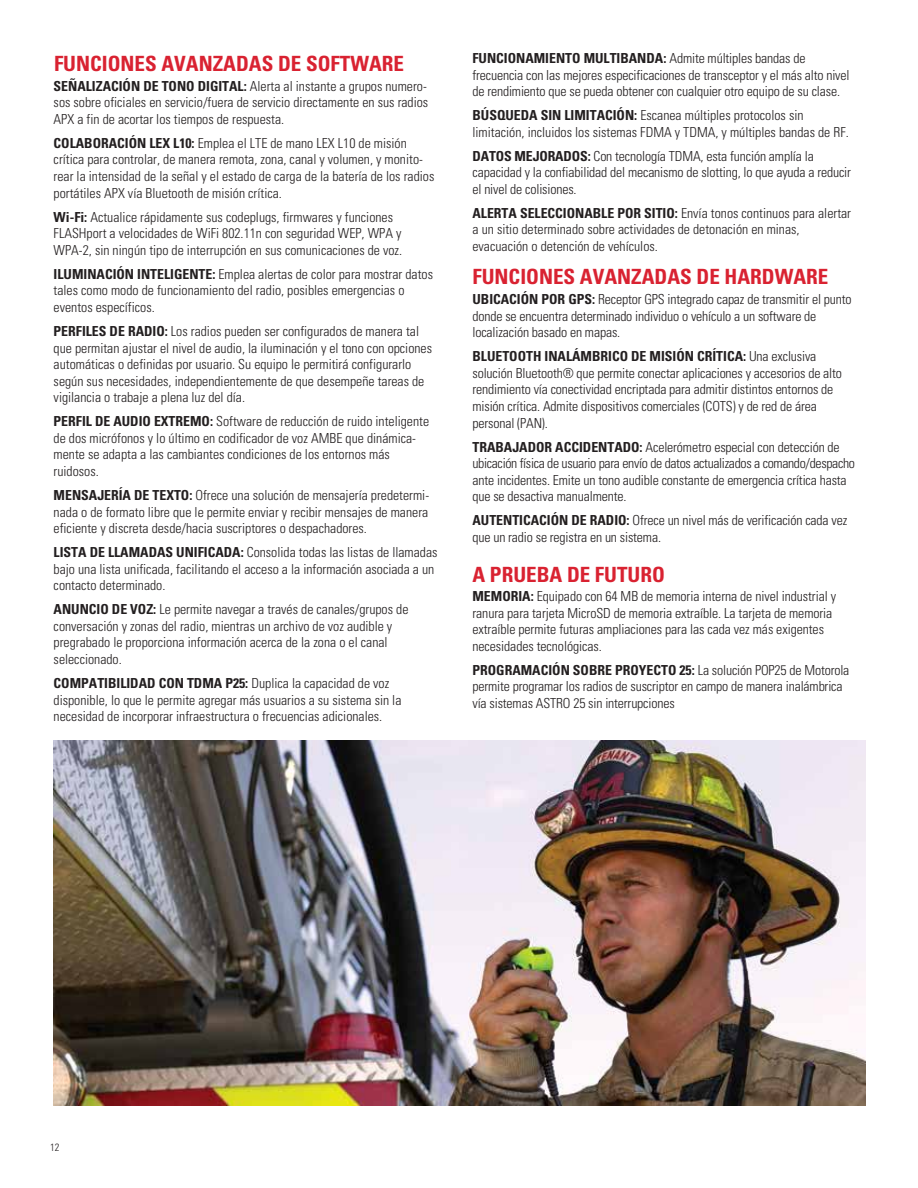
<style>
.page{position:relative;width:918px;height:1188px;background:#fff}
.page>*{position:absolute;margin:0;border:0;box-sizing:border-box;transform-origin:0 0}
.t1{font:700 condensed 21px "Univers";color:#d92231}
.t2{font:300 condensed 13.8px/16.5px "Univers";color:#231f20}
.t3{font:300 condensed 10.5px "Univers";color:#231f20}
.s1{font-weight:700}
</style>
<div class="page">
<img style="left:54px;top:741px;width:812px;height:365px">
<h1 class="t1" style="left:54px;top:50px;width:352px">FUNCIONES AVANZADAS DE SOFTWARE</h1>
<p class="t2" style="left:54px;top:77px;width:376px;text-align:justify"><span class="s1">SEÑALIZACIÓN DE TONO DIGITAL:</span> Alerta al instante a grupos numero&shy;sos sobre oficiales en servicio/fuera de servicio directamente en sus radios APX a fin de acortar los tiempos de respuesta.</p>
<p class="t2" style="left:54px;top:135px;width:382px"><span class="s1">COLABORACIÓN LEX L10:</span> Emplea el LTE de mano LEX L10 de misión crítica para controlar, de manera remota, zona, canal y volumen, y monito&shy;rear la intensidad de la señal y el estado de carga de la batería de los radios portátiles APX vía Bluetooth de misión crítica.</p>
<p class="t2" style="left:54px;top:208px;width:350px"><span class="s1">Wi-Fi:</span> Actualice rápidamente sus codeplugs, firmwares y funciones<br>FLASHport a velocidades de WiFi 802.11n con seguridad WEP, WPA y<br>WPA-2, sin ningún tipo de interrupción en sus comunicaciones de voz.</p>
<p class="t2" style="left:54px;top:266px;width:381px"><span class="s1">ILUMINACIÓN INTELIGENTE:</span> Emplea alertas de color para mostrar datos tales como modo de funcionamiento del radio, posibles emergencias o eventos específicos.</p>
<p class="t2" style="left:54px;top:323px;width:380px"><span class="s1">PERFILES DE RADIO:</span> Los radios pueden ser configurados de manera tal que permitan ajustar el nivel de audio, la iluminación y el tono con opciones automáticas o definidas por usuario. Su equipo le permitirá configurarlo según sus necesidades, independientemente de que desempeñe tareas de vigilancia o trabaje a plena luz del día.</p>
<p class="t2" style="left:54px;top:413px;width:377px"><span class="s1">PERFIL DE AUDIO EXTREMO:</span> Software de reducción de ruido inteligente de dos micrófonos y lo último en codificador de voz AMBE que dinámica&shy;mente se adapta a las cambiantes condiciones de los entornos más ruidosos.</p>
<p class="t2" style="left:54px;top:487px;width:377px;text-align:justify"><span class="s1">MENSAJERÍA DE TEXTO:</span> Ofrece una solución de mensajería predetermi&shy;nada o de formato libre que le permite enviar y recibir mensajes de manera eficiente y discreta desde/hacia suscriptores o despachadores.</p>
<p class="t2" style="left:54px;top:544px;width:385px"><span class="s1">LISTA DE LLAMADAS UNIFICADA:</span> Consolida todas las listas de llamadas bajo una lista unificada, facilitando el acceso a la información asociada a un contacto determinado.</p>
<p class="t2" style="left:54px;top:601px;width:356px"><span class="s1">ANUNCIO DE VOZ:</span> Le permite navegar a través de canales/grupos de conversación y zonas del radio, mientras un archivo de voz audible y pregrabado le proporciona información acerca de la zona o el canal seleccionado.</p>
<p class="t2" style="left:54px;top:675px;width:349px"><span class="s1">COMPATIBILIDAD CON TDMA P25:</span> Duplica la capacidad de voz disponible, lo que le permite agregar más usuarios a su sistema sin la necesidad de incorporar infraestructura o frecuencias adicionales.</p>
<p class="t2" style="left:472px;top:50px;width:379px"><span class="s1">FUNCIONAMIENTO MULTIBANDA:</span> Admite múltiples bandas de frecuencia con las mejores especificaciones de transceptor y el más alto nivel de rendimiento que se pueda obtener con cualquier otro equipo de su clase.</p>
<p class="t2" style="left:472px;top:107px;width:378px"><span class="s1">BÚSQUEDA SIN LIMITACIÓN:</span> Escanea múltiples protocolos sin limitación, incluidos los sistemas FDMA y TDMA, y múltiples bandas de RF.</p>
<p class="t2" style="left:472px;top:147px;width:380px"><span class="s1">DATOS MEJORADOS:</span> Con tecnología TDMA, esta función amplía la capacidad y la confiabilidad del mecanismo de slotting, lo que ayuda a reducir el nivel de colisiones.</p>
<p class="t2" style="left:472px;top:205px;width:380px"><span class="s1">ALERTA SELECCIONABLE POR SITIO:</span> Envía tonos continuos para alertar a un sitio determinado sobre actividades de detonación en minas, evacuación o detención de vehículos.</p>
<h1 class="t1" style="left:472px;top:264px;width:357px">FUNCIONES AVANZADAS DE HARDWARE</h1>
<p class="t2" style="left:472px;top:291px;width:381px"><span class="s1">UBICACIÓN POR GPS:</span> Receptor GPS integrado capaz de transmitir el punto donde se encuentra determinado individuo o vehículo a un software de localización basado en mapas.</p>
<p class="t2" style="left:472px;top:348px;width:371px"><span class="s1">BLUETOOTH INALÁMBRICO DE MISIÓN CRÍTICA:</span> Una exclusiva solución Bluetooth® que permite conectar aplicaciones y accesorios de alto rendimiento vía conectividad encriptada para admitir distintos entornos de misión crítica. Admite dispositivos comerciales (COTS) y de red de área personal (PAN).</p>
<p class="t2" style="left:472px;top:438px;width:384px"><span class="s1">TRABAJADOR ACCIDENTADO:</span> Acelerómetro especial con detección de ubicación física de usuario para envío de datos actualizados a comando/despacho ante incidentes. Emite un tono audible constante de emergencia crítica hasta que se desactiva manualmente.</p>
<p class="t2" style="left:472px;top:512px;width:376px"><span class="s1">AUTENTICACIÓN DE RADIO:</span> Ofrece un nivel más de verificación cada vez que un radio se registra en un sistema.</p>
<h1 class="t1" style="left:472px;top:561px;width:194px">A PRUEBA DE FUTURO</h1>
<p class="t2" style="left:472px;top:588px;width:365px"><span class="s1">MEMORIA:</span> Equipado con 64 MB de memoria interna de nivel industrial y ranura para tarjeta MicroSD de memoria extraíble. La tarjeta de memoria extraíble permite futuras ampliaciones para las cada vez más exigentes necesidades tecnológicas.</p>
<p class="t2" style="left:472px;top:662px;width:378px"><span class="s1">PROGRAMACIÓN SOBRE PROYECTO 25:</span> La solución POP25 de Motorola permite programar los radios de suscriptor en campo de manera inalámbrica vía sistemas ASTRO 25 sin interrupciones</p>
<p class="t3" style="left:50px;top:1141px;width:11px">12</p>
</div>
